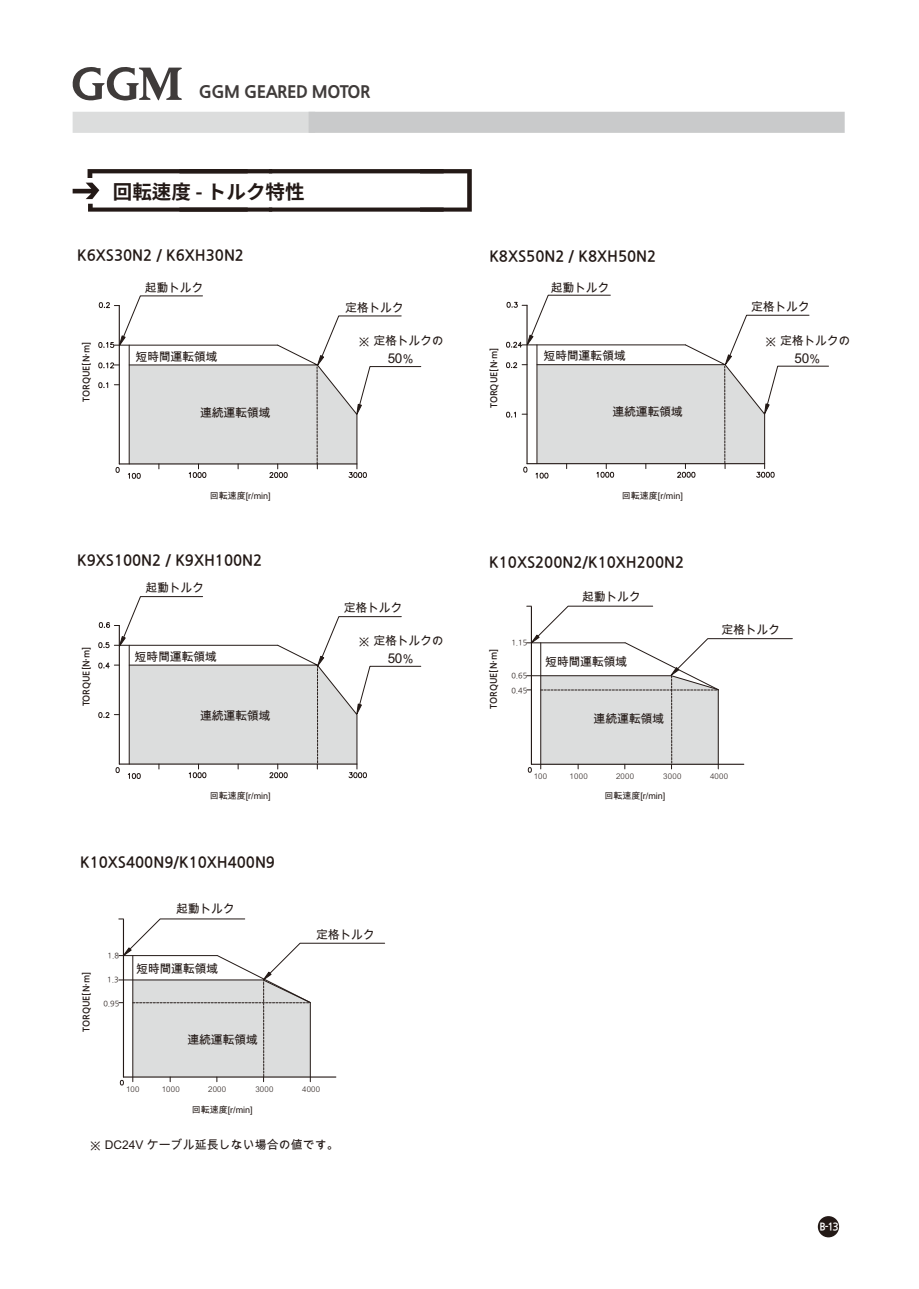
<style>
.page{position:relative;width:919px;height:1289px;background:#fff}
.page>*{position:absolute;margin:0;border:0;box-sizing:border-box;transform-origin:0 0}
.t1{font:700 19.5px "Noto Sans CJ Kkr";color:#231916}
.t2{font:800 16.5px "Nanum Gothic";letter-spacing:-.03em;color:#3f3b3a}
.t3{font:700 15px "Nanum Gothic";color:#231916}
.t4{font:13.5px "Arial Unicode MS";color:#231916}
.t5{font:12px "Arial Unicode MS";letter-spacing:-.03em;color:#231916}
.t6{font:12px "Cordia UPC";letter-spacing:.02em;color:#231916}
.t7{font:12px "Arial Unicode MS";color:#231916}
.t8{font:700 10.5px "Nanum Gothic";color:#fff}
.t9{font:700 9px "Nanum Gothic";color:#231916}
.t10{font:9px "Arial Unicode MS";color:#231916}
.t11{font:7.5px/15px "Nanum Gothic";color:#231916}
.s1{font-style:inherit}
.s2{font-size:12px}
</style>
<div class="page">
<svg style="left:72px;top:67px;width:110px;height:34px"></svg>
<svg style="left:73px;top:112px;width:771px;height:21px"></svg>
<svg style="left:420px;top:169px;width:52px;height:43px"></svg>
<svg style="left:73px;top:169px;width:199px;height:43px"></svg>
<div style="left:269px;top:207px;width:174px;height:5px;background:#231916"></div>
<svg style="left:269px;top:169px;width:174px;height:4px"></svg>
<svg style="left:98px;top:596px;width:323px;height:183px"></svg>
<svg style="left:119px;top:918px;width:266px;height:167px"></svg>
<svg style="left:526px;top:605px;width:266px;height:167px"></svg>
<svg style="left:98px;top:295px;width:323px;height:184px"></svg>
<svg style="left:506px;top:295px;width:322px;height:183px"></svg>
<div style="left:817px;top:1215px;width:22px;height:22px;background:#231916;border-radius:50%"></div>
<h2 class="t2" style="left:199px;top:84px;width:173px">GGM GEARED MOTOR</h2>
<h1 class="t1" style="left:113px;top:181px;width:193px"><span class="s1">回</span>転速度 - トルク特性</h1>
<p class="t3" style="left:77px;top:248px;width:168px">K6XS30N2 / K6XH30N2</p>
<p class="t3" style="left:489px;top:249px;width:168px">K8XS50N2 / K8XH50N2</p>
<p class="t9" style="left:82px;top:401px;width:61px;rotate:-90deg">TORQUE[N·m]</p>
<p class="t5" style="left:145px;top:283px;width:60px">起動トルク</p>
<p class="t5" style="left:550px;top:283px;width:60px">起動トルク</p>
<p class="t5" style="left:345px;top:304px;width:60px">定格トルク</p>
<p class="t5" style="left:751px;top:302px;width:60px">定格トルク</p>
<p class="t5" style="left:764px;top:336px;width:87px">※ 定格トルクの</p>
<p class="t4" style="left:794px;top:353px;width:28px">50<span class="s2">％</span></p>
<p class="t5" style="left:358px;top:336px;width:87px">※ 定格トルクの</p>
<p class="t4" style="left:388px;top:353px;width:28px">50<span class="s2">％</span></p>
<p class="t9" style="left:489px;top:407px;width:61px;rotate:-90deg">TORQUE[N·m]</p>
<p class="t5" style="left:135px;top:352px;width:83px">短時間運転領域</p>
<p class="t5" style="left:543px;top:351px;width:83px">短時間運転領域</p>
<p class="t5" style="left:200px;top:408px;width:72px">連続運転領域</p>
<p class="t5" style="left:612px;top:407px;width:72px">連続運転領域</p>
<p class="t10" style="left:210px;top:492px;width:62px">回転速度[r/min]</p>
<p class="t10" style="left:621px;top:492px;width:63px">回転速度[r/min]</p>
<p class="t3" style="left:77px;top:553px;width:187px">K9XS100N2 / K9XH100N2</p>
<p class="t5" style="left:145px;top:583px;width:60px">起動トルク</p>
<p class="t5" style="left:344px;top:603px;width:60px">定格トルク</p>
<p class="t3" style="left:489px;top:555px;width:196px">K10XS200N2/K10XH200N2</p>
<p class="t5" style="left:582px;top:592px;width:60px">起動トルク</p>
<p class="t9" style="left:82px;top:706px;width:61px;rotate:-90deg">TORQUE[N·m]</p>
<p class="t5" style="left:358px;top:636px;width:87px">※ 定格トルクの</p>
<p class="t4" style="left:388px;top:653px;width:28px">50<span class="s2">％</span></p>
<p class="t11" style="left:511px;top:635px;width:17px">1.15</p>
<p class="t11" style="left:511px;top:668px;width:17px">0.65<br>0.45</p>
<p class="t9" style="left:489px;top:708px;width:61px;rotate:-90deg">TORQUE[N·m]</p>
<p class="t5" style="left:135px;top:652px;width:83px">短時間運転領域</p>
<p class="t5" style="left:545px;top:657px;width:83px">短時間運転領域</p>
<p class="t5" style="left:200px;top:710px;width:72px">連続運転領域</p>
<p class="t5" style="left:593px;top:714px;width:72px">連続運転領域</p>
<p class="t5" style="left:721px;top:625px;width:60px">定格トルク</p>
<p class="t6" style="left:616px;top:768px;width:20px">2000</p>
<p class="t6" style="left:710px;top:768px;width:20px">4000</p>
<p class="t6" style="left:533px;top:768px;width:15px">100</p>
<p class="t6" style="left:569px;top:768px;width:20px">1000</p>
<p class="t6" style="left:663px;top:768px;width:20px">3000</p>
<p class="t10" style="left:210px;top:792px;width:62px">回転速度[r/min]</p>
<p class="t10" style="left:604px;top:792px;width:62px">回転速度[r/min]</p>
<p class="t3" style="left:80px;top:855px;width:196px">K10XS400N9/K10XH400N9</p>
<p class="t9" style="left:82px;top:1031px;width:61px;rotate:-90deg">TORQUE[N·m]</p>
<p class="t11" style="left:108px;top:948px;width:13px">1.8</p>
<p class="t11" style="left:107px;top:972px;width:13px">1.3</p>
<p class="t11" style="left:103px;top:995px;width:17px">0.95</p>
<p class="t5" style="left:176px;top:904px;width:60px">起動トルク</p>
<p class="t5" style="left:136px;top:964px;width:83px">短時間運転領域</p>
<p class="t5" style="left:187px;top:1035px;width:72px">連続運転領域</p>
<p class="t5" style="left:316px;top:929px;width:60px">定格トルク</p>
<p class="t6" style="left:208px;top:1081px;width:20px">2000</p>
<p class="t6" style="left:302px;top:1080px;width:20px">4000</p>
<p class="t6" style="left:126px;top:1080px;width:15px">100</p>
<p class="t6" style="left:162px;top:1081px;width:20px">1000</p>
<p class="t6" style="left:255px;top:1081px;width:20px">3000</p>
<p class="t10" style="left:192px;top:1105px;width:62px">回転速度[r/min]</p>
<p class="t7" style="left:89px;top:1139px;width:251px">※ DC24V ケーブル延長しない場合の値です。</p>
<p class="t8" style="left:819px;top:1221px;width:21px">B-13</p>
</div>
